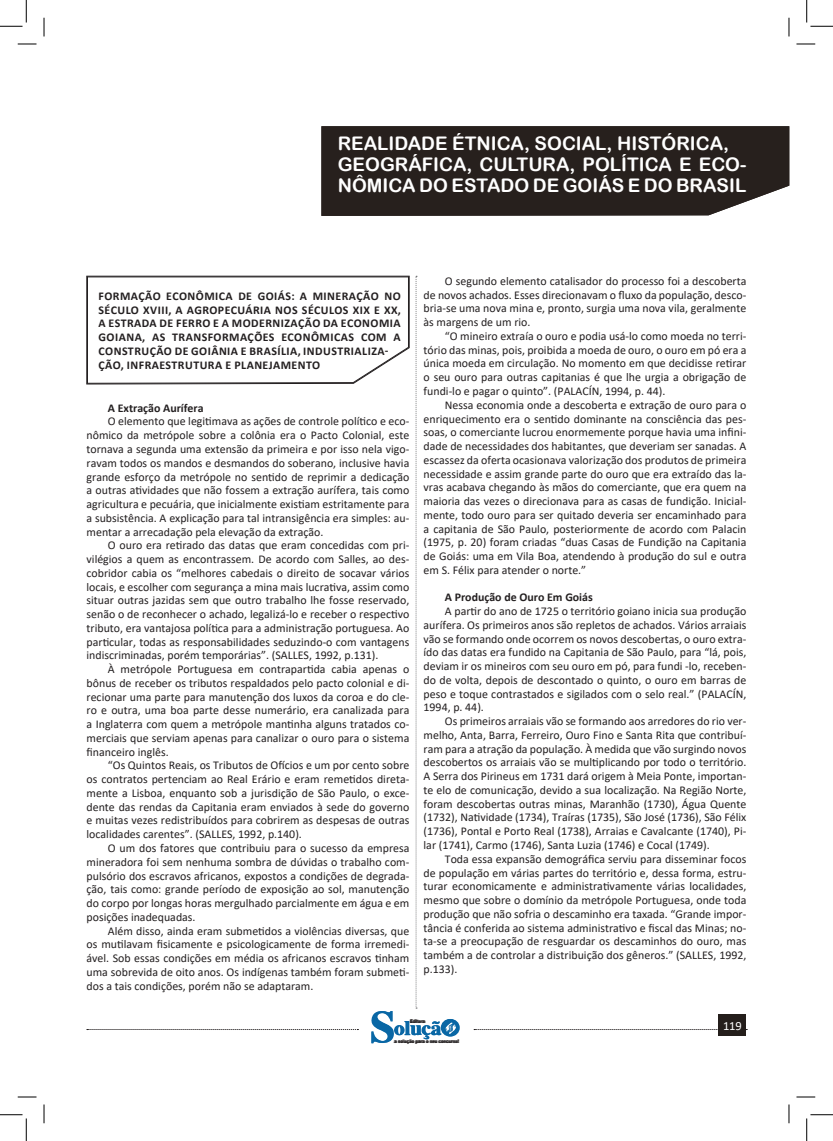
<style>
.page{position:relative;width:833px;height:1141px;background:#fff}
.page>*{position:absolute;margin:0;border:0;box-sizing:border-box;transform-origin:0 0}
.t1{font:32.5px "Arial Rounded MT Bold";color:#fff}
.t2{font:18.75px/21.2px "Arial Rounded MT Bold";color:#fff}
.t3{font:12.5px "Calibri";color:#fff}
.t4{font:11.88px/13.8px "Calibri";color:#231f20;text-align:justify}
.CAIXINHAS{font:700 11.88px/13.8px "Calibri";letter-spacing:.04em;color:#231f20}
.CAIXINHAS-2{font:700 11.88px "Calibri";color:#231f20}
.t5{font:900 5px "Arial";color:#231f20;scale:.76 1}
</style>
<div class="page">
<svg style="left:474px;top:1029px;width:244px;height:1px"></svg>
<div style="left:321px;top:126px;width:467px;height:90px;background:#27201d"></div>
<div style="left:718px;top:1014px;width:28px;height:22px;background:#241e1b"></div>
<svg style="left:86px;top:276px;width:373px;height:767px"></svg>
<svg style="left:18px;top:43px;width:18px;height:2px"></svg>
<svg style="left:796px;top:43px;width:18px;height:2px"></svg>
<svg style="left:18px;top:1096px;width:18px;height:1px"></svg>
<svg style="left:796px;top:1096px;width:18px;height:1px"></svg>
<svg style="left:43px;top:18px;width:2px;height:18px"></svg>
<svg style="left:43px;top:1104px;width:2px;height:19px"></svg>
<svg style="left:788px;top:18px;width:1px;height:18px"></svg>
<svg style="left:788px;top:1104px;width:1px;height:19px"></svg>
<svg style="left:0;top:0;width:27px;height:27px"></svg>
<svg style="left:0;top:1114px;width:27px;height:26px"></svg>
<svg style="left:806px;top:0;width:26px;height:27px"></svg>
<svg style="left:806px;top:1114px;width:26px;height:26px"></svg>
<h2 class="t2" style="left:337px;top:132px;width:410px">REALIDADE ÉTNICA, SOCIAL, HISTÓRICA,<br>GEOGRÁFICA, CULTURA, POLÍTICA E ECO-<br>NÔMICA DO ESTADO DE GOIÁS E DO BRASIL</h2>
<h1 class="t1" style="left:348px;top:152px;width:368px">LÍNGUA PORTUGUESA</h1>
<p class="CAIXINHAS" style="left:98px;top:289px;width:304px">FORMAÇÃO ECONÔMICA DE GOIÁS: A MINERAÇÃO NO SÉCULO XVIII, A AGROPECUÁRIA NOS SÉCULOS XIX E XX, A ESTRADA DE FERRO E A MODERNIZAÇÃO DA ECONOMIA GOIANA, AS TRANSFORMAÇÕES ECONÔMICAS COM A CONSTRUÇÃO DE GOIÂNIA E BRASÍLIA, INDUSTRIALIZA-ÇÃO, INFRAESTRUTURA E PLANEJAMENTO</p>
<p class="CAIXINHAS-2" style="left:108px;top:399px;width:97px">A Extração Aurífera</p>
<p class="t4" style="left:86px;top:414px;width:324px;text-indent:21px">O elemento que legitimava as ações de controle político e eco&shy;nômico da metrópole sobre a colônia era o Pacto Colonial, este tornava a segunda uma extensão da primeira e por isso nela vigo&shy;ravam todos os mandos e desmandos do soberano, inclusive havia grande esforço da metrópole no sentido de reprimir a dedicação a outras atividades que não fossem a extração aurífera, tais como agricultura e pecuária, que inicialmente existiam estritamente para a subsistência. A explicação para tal intransigência era simples: au&shy;mentar a arrecadação pela elevação da extração.</p>
<p class="t4" style="left:86px;top:538px;width:324px;text-indent:21px">O ouro era retirado das datas que eram concedidas com pri&shy;vilégios a quem as encontrassem. De acordo com Salles, ao des&shy;cobridor cabia os “melhores cabedais o direito de socavar vários locais, e escolher com segurança a mina mais lucrativa, assim como situar outras jazidas sem que outro trabalho lhe fosse reservado, senão o de reconhecer o achado, legalizá-lo e receber o respectivo tributo, era vantajosa política para a administração portuguesa. Ao particular, todas as responsabilidades seduzindo-o com vantagens indiscriminadas, porém temporárias”. (SALLES, 1992, p.131).</p>
<p class="t4" style="left:86px;top:662px;width:324px;text-indent:21px">À metrópole Portuguesa em contrapartida cabia apenas o bônus de receber os tributos respaldados pelo pacto colonial e di&shy;recionar uma parte para manutenção dos luxos da coroa e do cle&shy;ro e outra, uma boa parte desse numerário, era canalizada para a Inglaterra com quem a metrópole mantinha alguns tratados co&shy;merciais que serviam apenas para canalizar o ouro para o sistema financeiro inglês.</p>
<p class="t4" style="left:86px;top:758px;width:324px;text-indent:21px">“Os Quintos Reais, os Tributos de Ofícios e um por cento sobre os contratos pertenciam ao Real Erário e eram remetidos direta&shy;mente a Lisboa, enquanto sob a jurisdição de São Paulo, o exce&shy;dente das rendas da Capitania eram enviados à sede do governo e muitas vezes redistribuídos para cobrirem as despesas de outras localidades carentes”. (SALLES, 1992, p.140).</p>
<p class="t4" style="left:86px;top:840px;width:324px;text-indent:21px">O um dos fatores que contribuiu para o sucesso da empresa mineradora foi sem nenhuma sombra de dúvidas o trabalho com&shy;pulsório dos escravos africanos, expostos a condições de degrada&shy;ção, tais como: grande período de exposição ao sol, manutenção do corpo por longas horas mergulhado parcialmente em água e em posições inadequadas.</p>
<p class="t4" style="left:86px;top:923px;width:324px;text-indent:21px">Além disso, ainda eram submetidos a violências diversas, que os mutilavam fisicamente e psicologicamente de forma irremedi&shy;ável. Sob essas condições em média os africanos escravos tinham uma sobrevida de oito anos. Os indígenas também foram submeti&shy;dos a tais condições, porém não se adaptaram.</p>
<p class="t4" style="left:423px;top:274px;width:324px;text-indent:21px">O segundo elemento catalisador do processo foi a descoberta de novos achados. Esses direcionavam o fluxo da população, desco&shy;bria-se uma nova mina e, pronto, surgia uma nova vila, geralmente às margens de um rio.</p>
<p class="t4" style="left:423px;top:329px;width:324px;text-indent:21px">“O mineiro extraía o ouro e podia usá-lo como moeda no terri&shy;tório das minas, pois, proibida a moeda de ouro, o ouro em pó era a única moeda em circulação. No momento em que decidisse retirar o seu ouro para outras capitanias é que lhe urgia a obrigação de fundi-lo e pagar o quinto”. (PALACÍN, 1994, p. 44).</p>
<p class="t4" style="left:423px;top:397px;width:324px;text-indent:21px">Nessa economia onde a descoberta e extração de ouro para o enriquecimento era o sentido dominante na consciência das pes&shy;soas, o comerciante lucrou enormemente porque havia uma infini&shy;dade de necessidades dos habitantes, que deveriam ser sanadas. A escassez da oferta ocasionava valorização dos produtos de primeira necessidade e assim grande parte do ouro que era extraído das la&shy;vras acabava chegando às mãos do comerciante, que era quem na maioria das vezes o direcionava para as casas de fundição. Inicial&shy;mente, todo ouro para ser quitado deveria ser encaminhado para a capitania de São Paulo, posteriormente de acordo com Palacin (1975, p. 20) foram criadas “duas Casas de Fundição na Capitania de Goiás: uma em Vila Boa, atendendo à produção do sul e outra em S. Félix para atender o norte.”</p>
<p class="CAIXINHAS-2" style="left:444px;top:589px;width:149px">A Produção de Ouro Em Goiás</p>
<p class="t4" style="left:423px;top:604px;width:324px;text-indent:21px">A partir do ano de 1725 o território goiano inicia sua produção aurífera. Os primeiros anos são repletos de achados. Vários arraiais vão se formando onde ocorrem os novos descobertas, o ouro extra&shy;ído das datas era fundido na Capitania de São Paulo, para “lá, pois, deviam ir os mineiros com seu ouro em pó, para fundi -lo, receben&shy;do de volta, depois de descontado o quinto, o ouro em barras de peso e toque contrastados e sigilados com o selo real.” (PALACÍN, 1994, p. 44).</p>
<p class="t4" style="left:423px;top:714px;width:324px;text-indent:21px">Os primeiros arraiais vão se formando aos arredores do rio ver&shy;melho, Anta, Barra, Ferreiro, Ouro Fino e Santa Rita que contribuí&shy;ram para a atração da população. À medida que vão surgindo novos descobertos os arraiais vão se multiplicando por todo o território.<br>A Serra dos Pirineus em 1731 dará origem à Meia Ponte, importan&shy;te elo de comunicação, devido a sua localização. Na Região Norte, foram descobertas outras minas, Maranhão (1730), Água Quente (1732), Natividade (1734), Traíras (1735), São José (1736), São Félix (1736), Pontal e Porto Real (1738), Arraias e Cavalcante (1740), Pi&shy;lar (1741), Carmo (1746), Santa Luzia (1746) e Cocal (1749).</p>
<p class="t4" style="left:423px;top:851px;width:324px;text-indent:21px">Toda essa expansão demográfica serviu para disseminar focos de população em várias partes do território e, dessa forma, estru&shy;turar economicamente e administrativamente várias localidades, mesmo que sobre o domínio da metrópole Portuguesa, onde toda produção que não sofria o descaminho era taxada. “Grande impor&shy;tância é conferida ao sistema administrativo e fiscal das Minas; no&shy;ta-se a preocupação de resguardar os descaminhos do ouro, mas também a de controlar a distribuição dos gêneros.” (SALLES, 1992, p.133).</p>
<p class="t5" style="left:409px;top:1016px;width:21px">Editora</p>
<p class="t5" style="left:410px;top:1016px;width:21px">Editora</p>
<p class="t5" style="left:394px;top:1037px;width:86px">a solução para o seu concurso!</p>
<p class="t5" style="left:394px;top:1037px;width:86px">a solução para o seu concurso!</p>
<p class="t3" style="left:722px;top:1017px;width:20px">119</p>
</div>
